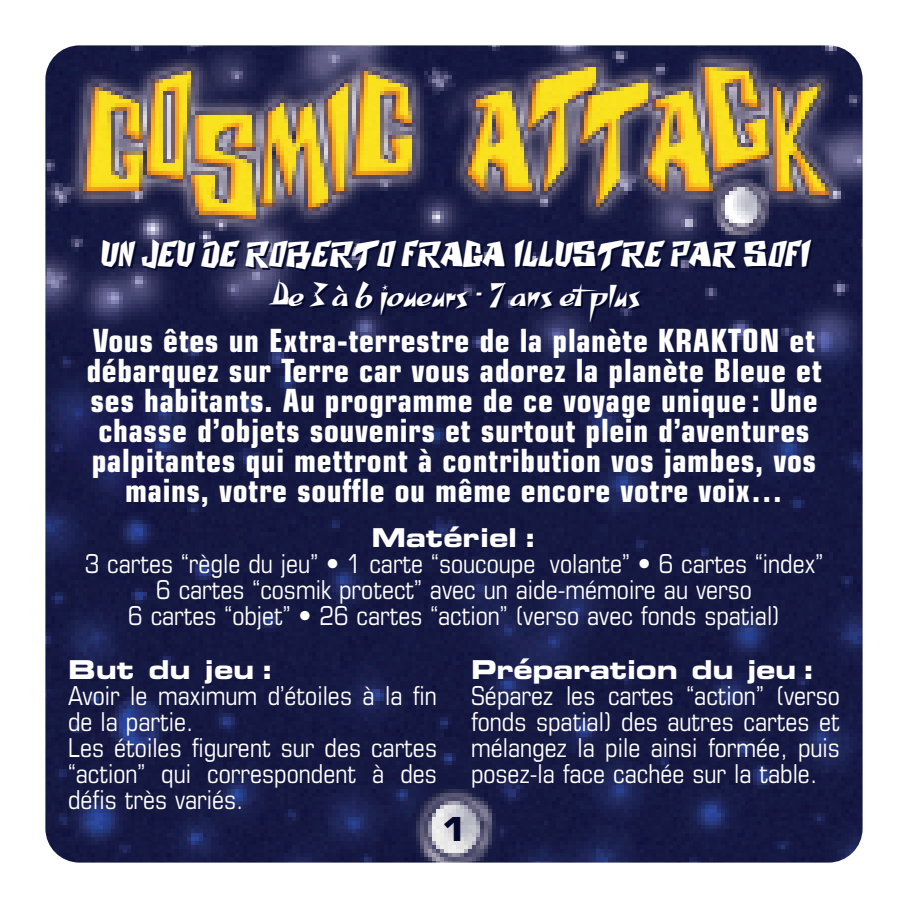
<style>
.page{position:relative;width:908px;height:908px;background:#fff}
.page>*{position:absolute;margin:0;border:0;box-sizing:border-box;transform-origin:0 0}
.t1{font:italic 36px "Space Patrol";color:#fff;scale:.8 1}
.t2{font:700 condensed 32px/30px "Eurostile";letter-spacing:.02em;color:#fff;text-align:center}
.t3{font:32px "Cosmic Dude Demo";color:#fff;scale:.6 1}
.t4{font:700 32px "Eurostile";color:#05082b}
.t5{font:condensed 26px/26px "Eurostile";color:#fff}
.t6{font:26px "Eurostile Bold Extended Two";letter-spacing:-.01em;color:#fff}
</style>
<div class="page">
<img style="left:45px;top:45px;width:817px;height:817px;border-radius:34px">
<p class="t3" style="left:99px;top:238px;width:1190px">UN JEU DE ROBERTO FRAGA ILLUSTRE PAR SOFI</p>
<h1 class="t1" style="left:268px;top:271px;width:477px">De3 à 6 joueurs-7 ansetplus</h1>
<p class="t2" style="left:86px;top:328px;width:736px">Vous êtes un Extra-terrestre de la planète KRAKTON et débarquez sur Terre car vous adorez la planète Bleue et ses habitants. Au programme de ce voyage unique : Une chasse d’objets souvenirs et surtout plein d’aventures palpitantes qui mettront à contribution vos jambes, vos mains, votre souffle ou même encore votre voix…</p>
<p class="t6" style="left:371px;top:527px;width:167px">Matériel :</p>
<p class="t5" style="left:85px;top:552px;width:739px;text-align:center">3 cartes “règle du jeu” • 1 carte “soucoupe volante” • 6 cartes “index”<br>6 cartes “cosmik protect” avec un aide-mémoire au verso<br>6 cartes “objet” • 26 cartes “action” (verso avec fonds spatial)</p>
<p class="t6" style="left:68px;top:660px;width:207px">But du jeu :</p>
<p class="t5" style="left:68px;top:684px;width:370px">Avoir le maximum d’étoiles à la fin de la partie.<br>Les étoiles figurent sur des cartes “action” qui correspondent à des défis très variés.</p>
<p class="t4" style="left:442px;top:816px;width:25px">1</p>
<p class="t6" style="left:471px;top:660px;width:345px">Préparation du jeu :</p>
<p class="t5" style="left:471px;top:684px;width:370px;text-align:justify">Séparez les cartes “action” (verso fonds spatial) des autres cartes et mélangez la pile ainsi formée, puis posez-la face cachée sur la table.</p>
</div>
